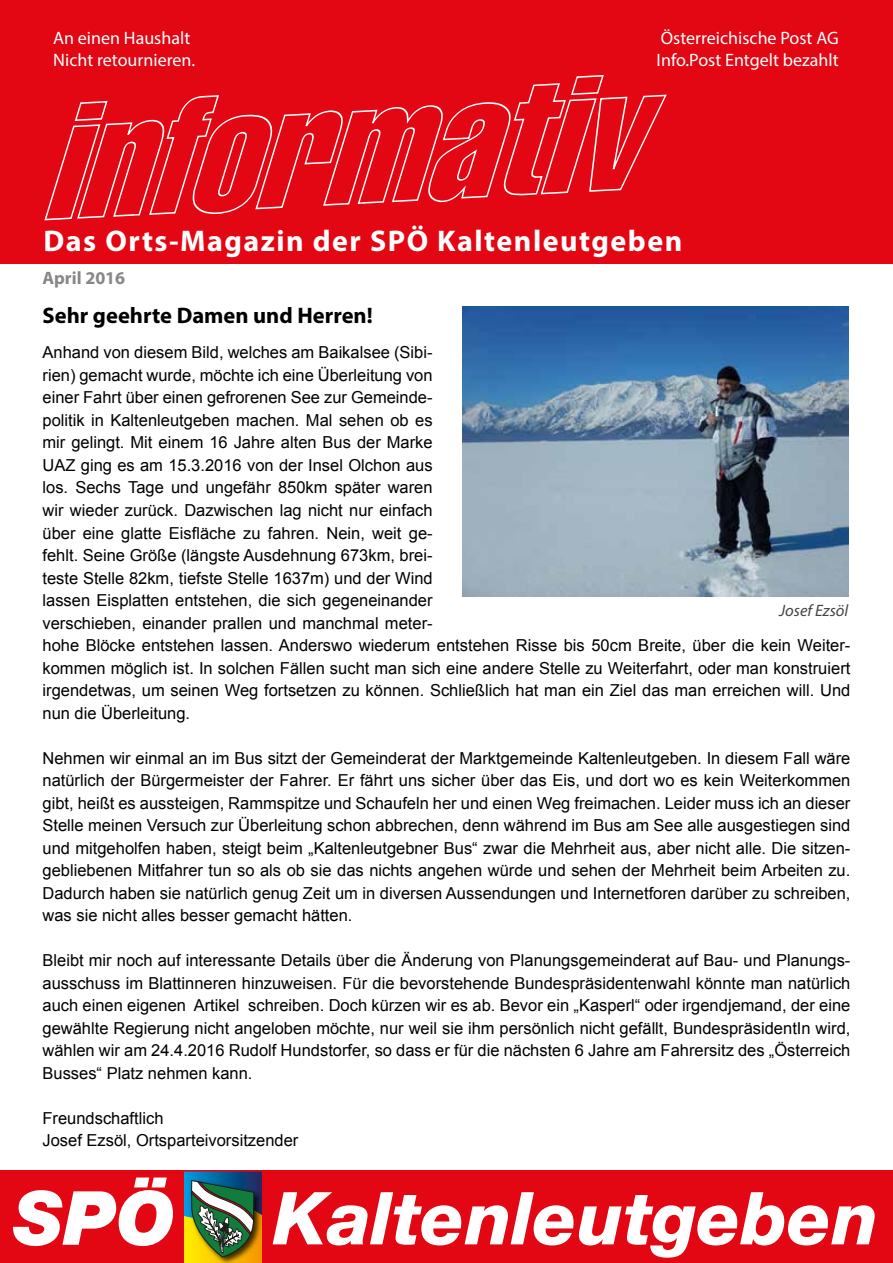
<style>
.page{position:relative;width:893px;height:1263px;background:#fff}
.page>*{position:absolute;margin:0;border:0;box-sizing:border-box;transform-origin:0 0}
.t1{font:700 30px "Myriad Pro";letter-spacing:.05em;color:#fff}
.t2{font:700 22.5px "Myriad Pro";color:#000}
.t3{font:18px/21.6px "Myriad Pro";color:#fff}
.t4{font:700 18px "Myriad Pro";color:#878787}
.t5{font:16.5px/22.5px "Arial";color:#000}
.t6{font:italic 16.5px "Myriad Pro";color:#454444}
</style>
<div class="page">
<img style="left:462px;top:306px;width:387px;height:290px">
<div style="left:0;top:0;width:893px;height:264px;background:#e30613"></div>
<svg style="left:44px;top:75px;width:623px;height:146px"></svg>
<div style="left:263px;top:1171px;width:630px;height:92px;background:#e30613"></div>
<div style="left:0;top:1171px;width:183px;height:92px;background:#e30613"></div>
<svg style="left:13px;top:1177px;width:160px;height:69px"></svg>
<svg style="left:273px;top:1192px;width:300px;height:53px"></svg>
<svg style="left:579px;top:1192px;width:296px;height:66px"></svg>
<svg style="left:183px;top:1171px;width:80px;height:92px;background:#708254"></svg>
<p class="t3" style="left:53px;top:27px;width:143px">An einen Haushalt<br>Nicht retournieren.</p>
<p class="t3" style="left:657px;top:27px;width:184px">Österreichische Post AG<br>Info.Post Entgelt bezahlt</p>
<h1 class="t1" style="left:44px;top:221px;width:640px">Das Orts-Magazin der SPÖ Kaltenleutgeben</h1>
<p class="t4" style="left:43px;top:267px;width:84px">April 2016</p>
<h2 class="t2" style="left:43px;top:301px;width:332px">Sehr geehrte Damen und Herren!</h2>
<p class="t5" style="left:43px;top:342px;width:809px">Anhand von diesem Bild, welches am Baikalsee (Sibi-<br>rien) gemacht wurde, möchte ich eine Überleitung von<br>einer Fahrt über einen gefrorenen See zur Gemeinde-<br>politik in Kaltenleutgeben machen. Mal sehen ob es<br>mir gelingt. Mit einem 16 Jahre alten Bus der Marke<br>UAZ ging es am 15.3.2016 von der Insel Olchon aus<br>los. Sechs Tage und ungefähr 850km später waren<br>wir wieder zurück. Dazwischen lag nicht nur einfach<br>über eine glatte Eisfläche zu fahren. Nein, weit ge-<br>fehlt. Seine Größe (längste Ausdehnung 673km, brei-<br>teste Stelle 82km, tiefste Stelle 1637m) und der Wind<br>lassen Eisplatten entstehen, die sich gegeneinander<br>verschieben, einander prallen und manchmal meter-<br>hohe Blöcke entstehen lassen. Anderswo wiederum entstehen Risse bis 50cm Breite, über die kein Weiter&shy;kommen möglich ist. In solchen Fällen sucht man sich eine andere Stelle zu Weiterfahrt, oder man konstruiert irgendetwas, um seinen Weg fortsetzen zu können. Schließlich hat man ein Ziel das man erreichen will. Und nun die Überleitung.</p>
<p class="t5" style="left:43px;top:747px;width:809px;text-align:justify">Nehmen wir einmal an im Bus sitzt der Gemeinderat der Marktgemeinde Kaltenleutgeben. In diesem Fall wäre natürlich der Bürgermeister der Fahrer. Er fährt uns sicher über das Eis, und dort wo es kein Weiterkommen gibt, heißt es aussteigen, Rammspitze und Schaufeln her und einen Weg freimachen. Leider muss ich an dieser Stelle meinen Versuch zur Überleitung schon abbrechen, denn während im Bus am See alle ausgestiegen sind und mitgeholfen haben, steigt beim „Kaltenleutgebner Bus“ zwar die Mehrheit aus, aber nicht alle. Die sitzen&shy;gebliebenen Mitfahrer tun so als ob sie das nichts angehen würde und sehen der Mehrheit beim Arbeiten zu.<br>Dadurch haben sie natürlich genug Zeit um in diversen Aussendungen und Internetforen darüber zu schreiben, was sie nicht alles besser gemacht hätten.</p>
<p class="t5" style="left:43px;top:949px;width:809px;text-align:justify">Bleibt mir noch auf interessante Details über die Änderung von Planungsgemeinderat auf Bau- und Planungs&shy;ausschuss im Blattinneren hinzuweisen. Für die bevorstehende Bundespräsidentenwahl könnte man natürlich auch einen eigenen Artikel schreiben. Doch kürzen wir es ab. Bevor ein „Kasperl“ oder irgendjemand, der eine gewählte Regierung nicht angeloben möchte, nur weil sie ihm persönlich nicht gefällt, BundespräsidentIn wird, wählen wir am 24.4.2016 Rudolf Hundstorfer, so dass er für die nächsten 6 Jahre am Fahrersitz des „Österreich Busses“ Platz nehmen kann.</p>
<p class="t5" style="left:43px;top:1107px;width:257px">Freundschaftlich<br>Josef Ezsöl, Ortsparteivorsitzender</p>
<p class="t6" style="left:779px;top:600px;width:71px">Josef Ezsöl</p>
</div>
